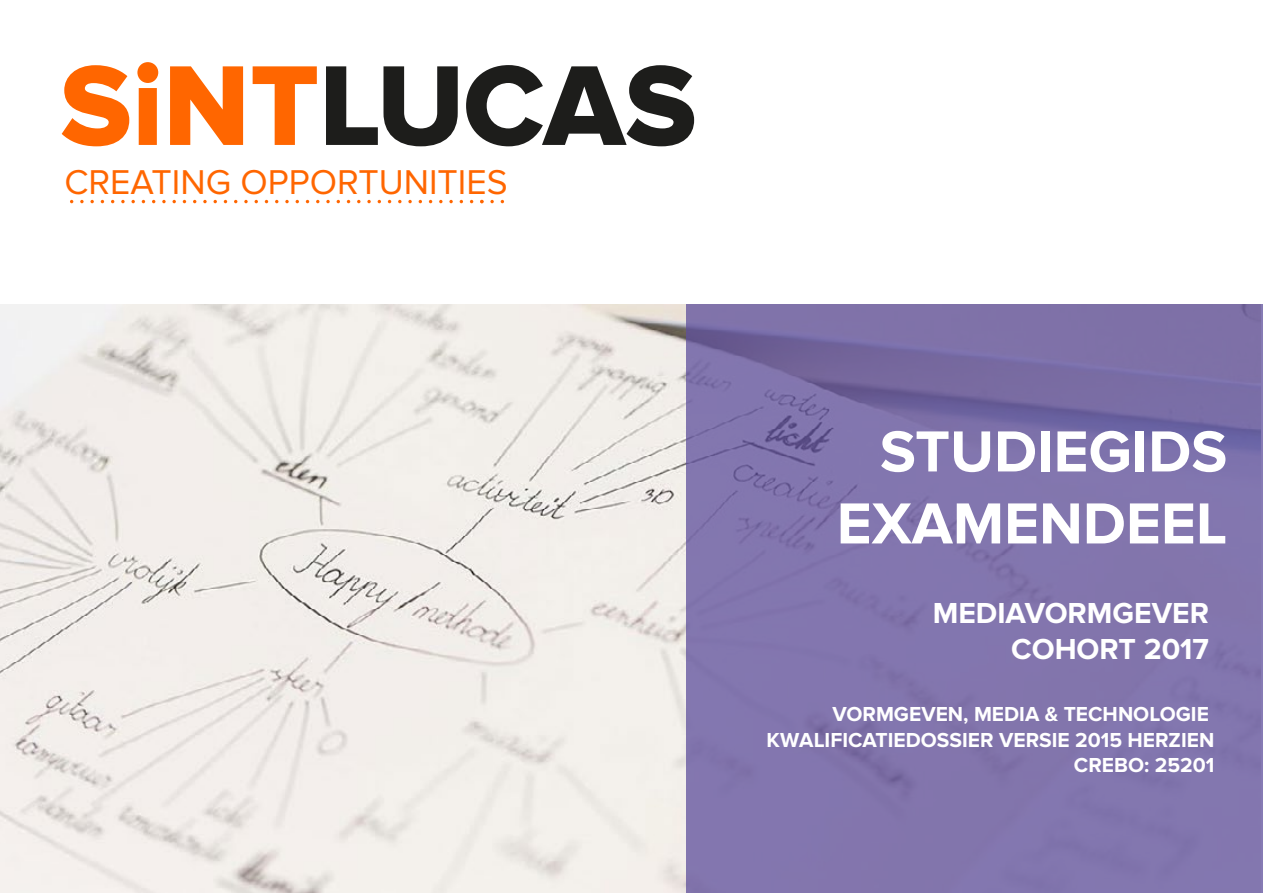
<style>
.page{position:relative;width:1263px;height:893px;background:#fff}
.page>*{position:absolute;margin:0;border:0;box-sizing:border-box;transform-origin:0 0}
.t1{font:700 60px/72px "Proxima Nova";color:#fff;text-align:right}
.t2{font:35.7px "Proxima Nova";color:#f60}
.t3{font:700 30px/36px "Proxima Nova";color:#fff;text-align:right}
.t4{font:700 21px/25.2px "Proxima Nova";color:#fff;text-align:right}
</style>
<div class="page">
<img style="left:0;top:305px;width:687px;height:588px">
<svg style="left:687px;top:305px;width:576px;height:588px;background:#7f73ab"></svg>
<svg style="left:326px;top:65px;width:368px;height:81px"></svg>
<svg style="left:62px;top:62px;width:255px;height:84px"></svg>
<svg style="left:449px;top:200px;width:4px;height:3px"></svg>
<svg style="left:408px;top:200px;width:4px;height:3px"></svg>
<svg style="left:367px;top:200px;width:4px;height:3px"></svg>
<svg style="left:326px;top:200px;width:4px;height:3px"></svg>
<svg style="left:285px;top:200px;width:4px;height:3px"></svg>
<svg style="left:244px;top:200px;width:4px;height:3px"></svg>
<svg style="left:203px;top:200px;width:4px;height:3px"></svg>
<svg style="left:172px;top:200px;width:4px;height:3px"></svg>
<svg style="left:162px;top:200px;width:4px;height:3px"></svg>
<svg style="left:131px;top:200px;width:4px;height:3px"></svg>
<svg style="left:121px;top:200px;width:4px;height:3px"></svg>
<svg style="left:90px;top:200px;width:4px;height:3px"></svg>
<svg style="left:80px;top:200px;width:4px;height:3px"></svg>
<svg style="left:490px;top:200px;width:4px;height:3px"></svg>
<svg style="left:480px;top:200px;width:4px;height:3px"></svg>
<h2 class="t2" style="left:64px;top:165px;width:445px">CREATING OPPORTUNITIES</h2>
<h1 class="t1" style="left:837px;top:417px;width:392px">STUDIEGIDS<br>EXAMENDEEL</h1>
<h3 class="t3" style="left:933px;top:595px;width:278px">MEDIAVORMGEVER<br>COHORT 2017</h3>
<p class="t4" style="left:767px;top:702px;width:449px">VORMGEVEN, MEDIA &amp; TECHNOLOGIE<br>KWALIFICATIEDOSSIER VERSIE 2015 HERZIEN<br>CREBO: 25201</p>
</div>
